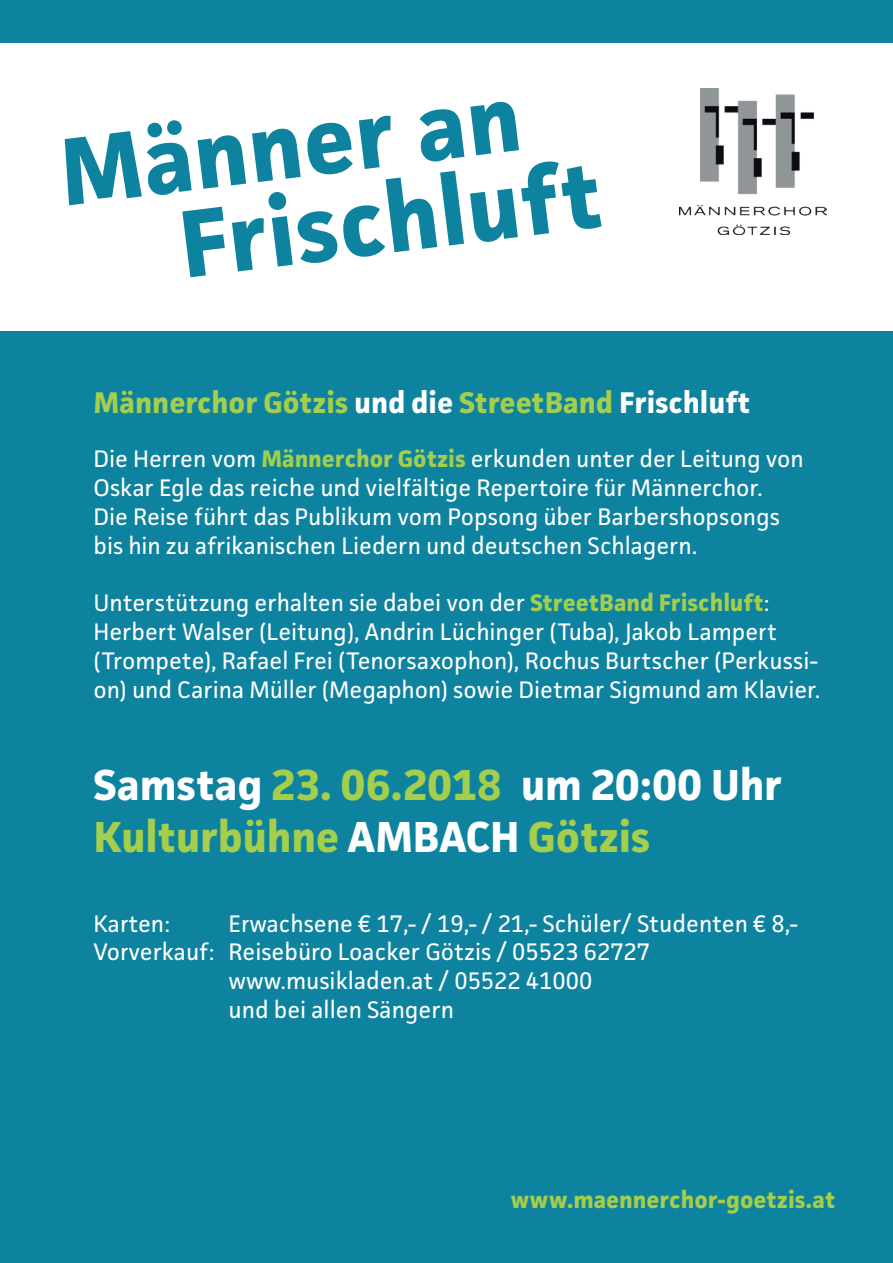
<style>
.page{position:relative;width:893px;height:1263px;background:#fff}
.page>*{position:absolute;margin:0;border:0;box-sizing:border-box;transform-origin:0 0}
.t1{font:700 96px/86.2px "Facit";color:#0e839f}
.t2{font:700 43.5px/52.2px "Facit";letter-spacing:-.005em;color:#a4ce4c}
.t3{font:700 30px "Facit";color:#a4ce4c}
.t4{font:24px/28.8px "Facit";color:#fff}
.t5{font:700 24px "Facit";color:#a4ce4c}
.s1{color:#fff}
.s2{font-weight:700;color:#a4ce4c}
</style>
<div class="page">
<div style="left:0;top:332px;width:893px;height:931px;background:#0e839f"></div>
<img style="left:679px;top:88px;width:148px;height:147px">
<div style="left:0;top:0;width:893px;height:43px;background:#0e839f"></div>
<h1 class="t1" style="left:164px;top:115px;width:427px;text-indent:-110px;rotate:-7deg">Männer an<br>Frischluft</h1>
<p class="t3" style="left:94px;top:384px;width:658px">Männerchor Götzis <span class="s1">und die</span> StreetBand <span class="s1">Frischluft</span></p>
<p class="t4" style="left:94px;top:444px;width:712px">Die Herren vom <span class="s2">Männerchor Götzis</span> erkunden unter der Leitung von Oskar Egle das reiche und vielfältige Repertoire für Männerchor.<br>Die Reise führt das Publikum vom Popsong über Barbershopsongs bis hin zu afrikanischen Liedern und deutschen Schlagern.</p>
<p class="t4" style="left:94px;top:588px;width:728px">Unterstützung erhalten sie dabei von der <span class="s2">StreetBand Frischluft</span>:<br>Herbert Walser (Leitung), Andrin Lüchinger (Tuba), Jakob Lampert (Trompete), Rafael Frei (Tenorsaxophon), Rochus Burtscher (Perkussi&shy;on) und Carina Müller (Megaphon) sowie Dietmar Sigmund am Klavier.</p>
<h2 class="t2" style="left:94px;top:758px;width:690px"><span class="s1">Samstag</span> 23. 06.2018 <span class="s1">um 20:00 Uhr<br></span>Kulturbühne <span class="s1">AMBACH</span> Götzis</h2>
<p class="t4" style="left:94px;top:908px;width:78px">Karten:</p>
<p class="t4" style="left:229px;top:908px;width:571px">Erwachsene € 17,- / 19,- / 21,- Schüler/ Studenten € 8,-</p>
<p class="t4" style="left:94px;top:937px;width:558px">Vorverkauf: Reisebüro Loacker Götzis / 05523 62727</p>
<p class="t4" style="left:229px;top:966px;width:365px">www.musikladen.at / 05522 41000</p>
<p class="t4" style="left:229px;top:995px;width:227px">und bei allen Sängern</p>
<p class="t5" style="left:511px;top:1185px;width:326px">www.maennerchor-goetzis.at</p>
</div>
